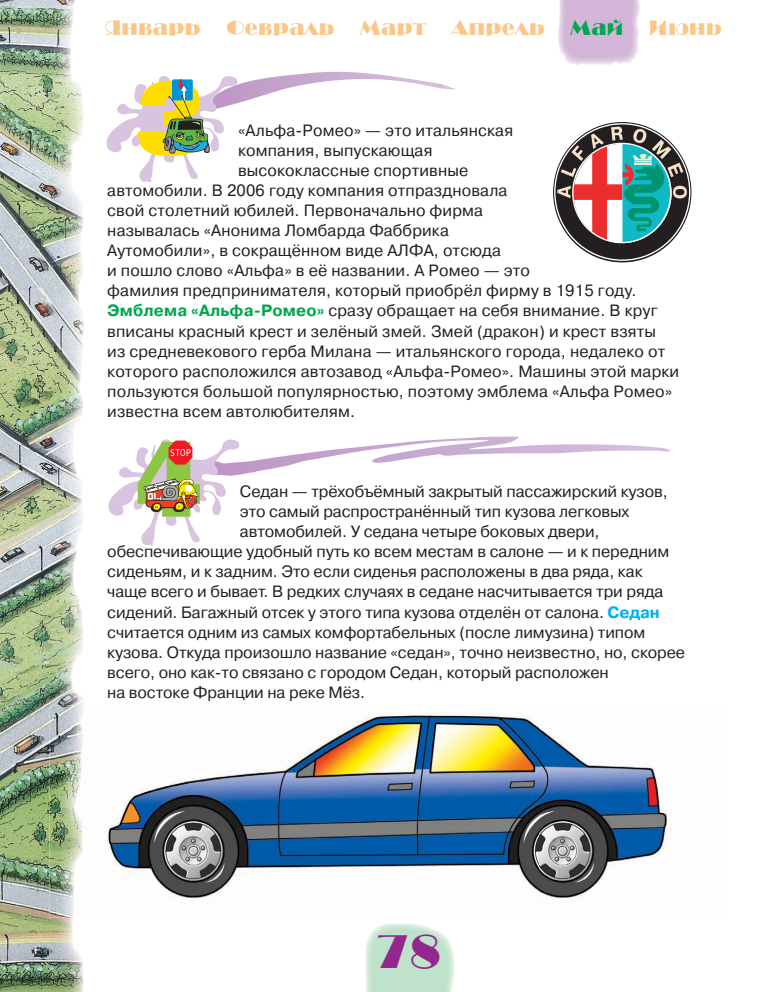
<style>
.page{position:relative;width:768px;height:992px;background:#fff}
.page>*{position:absolute;margin:0;border:0;box-sizing:border-box;transform-origin:0 0}
.t1{font:49px "High Way C";color:#91278f}
.t2{font:21.8px "High Way C";color:#fdc689}
.t3{font:16.3px "Pragmatica C";letter-spacing:.01em;color:#231f20}
.s1{color:#00a650}
.s2{font-weight:700;color:#00a650}
.s3{font-weight:700;color:#00aeef}
</style>
<div class="page">
<img style="left:365px;top:923px;width:90px;height:69px">
<img style="left:558px;top:0;width:82px;height:65px">
<img style="left:0;top:0;width:84px;height:992px">
<svg style="left:106px;top:72px;width:350px;height:110px"></svg>
<svg style="left:108px;top:436px;width:563px;height:110px"></svg>
<svg style="left:554px;top:123px;width:137px;height:139px;background:#4b4848"></svg>
<svg style="left:557px;top:127px;width:130px;height:116px"></svg>
<img style="left:107px;top:713px;width:560px;height:185px">
<img style="left:49px;top:705px;width:35px;height:213px">
<h2 class="t2" style="left:105px;top:16px;width:619px">Январь Февраль Март Апрель <span class="s1">Май</span> Июнь</h2>
<p class="t3" style="left:238px;top:124px;width:277px">«Альфа-Ромео» — это итальянская</p>
<p class="t3" style="left:238px;top:144px;width:196px">компания, выпускающая</p>
<p class="t3" style="left:238px;top:164px;width:232px">высококлассные спортивные</p>
<p class="t3" style="left:107px;top:184px;width:402px">автомобили. В 2006 году компания отпраздновала</p>
<p class="t3" style="left:107px;top:204px;width:377px">свой столетний юбилей. Первоначально фирма</p>
<p class="t3" style="left:107px;top:224px;width:343px">называлась «Анонима Ломбарда Фаббрика</p>
<p class="t3" style="left:107px;top:245px;width:395px">Аутомобили», в сокращённом виде АЛФА, отсюда</p>
<p class="t3" style="left:107px;top:265px;width:424px">и пошло слово «Альфа» в её названии. А Ромео — это</p>
<p class="t3" style="left:107px;top:285px;width:531px">фамилия предпринимателя, который приобрёл фирму в 1915 году.</p>
<p class="t3" style="left:107px;top:305px;width:552px"><span class="s2">Эмблема «Альфа-Ромео»</span> сразу обращает на себя внимание. В круг</p>
<p class="t3" style="left:107px;top:325px;width:550px">вписаны красный крест и зелёный змей. Змей (дракон) и крест взяты</p>
<p class="t3" style="left:107px;top:345px;width:559px">из средневекового герба Милана — итальянского города, недалеко от</p>
<p class="t3" style="left:107px;top:365px;width:573px">которого расположился автозавод «Альфа-Ромео». Машины этой марки</p>
<p class="t3" style="left:107px;top:385px;width:566px">пользуются большой популярностью, поэтому эмблема «Альфа Ромео»</p>
<p class="t3" style="left:107px;top:405px;width:249px">известна всем автолюбителям.</p>
<p class="t3" style="left:240px;top:485px;width:429px">Седан — трёхобъёмный закрытый пассажирский кузов,</p>
<p class="t3" style="left:240px;top:506px;width:391px">это самый распространённый тип кузова легковых</p>
<p class="t3" style="left:240px;top:526px;width:361px">автомобилей. У седана четыре боковых двери,</p>
<p class="t3" style="left:107px;top:546px;width:563px">обеспечивающие удобный путь ко всем местам в салоне — и к передним</p>
<p class="t3" style="left:107px;top:566px;width:537px">сиденьям, и к задним. Это если сиденья расположены в два ряда, как</p>
<p class="t3" style="left:107px;top:586px;width:558px">чаще всего и бывает. В редких случаях в седане насчитывается три ряда</p>
<p class="t3" style="left:107px;top:606px;width:554px">сидений. Багажный отсек у этого типа кузова отделён от салона. <span class="s3">Седан</span></p>
<p class="t3" style="left:107px;top:626px;width:540px">считается одним из самых комфортабельных (после лимузина) типом</p>
<p class="t3" style="left:107px;top:646px;width:579px">кузова. Откуда произошло название «седан», точно неизвестно, но, скорее</p>
<p class="t3" style="left:107px;top:666px;width:503px">всего, оно как-то связано с городом Седан, который расположен</p>
<p class="t3" style="left:107px;top:686px;width:260px">на востоке Франции на реке Мёз.</p>
<h1 class="t1" style="left:377px;top:925px;width:66px">78</h1>
</div>
